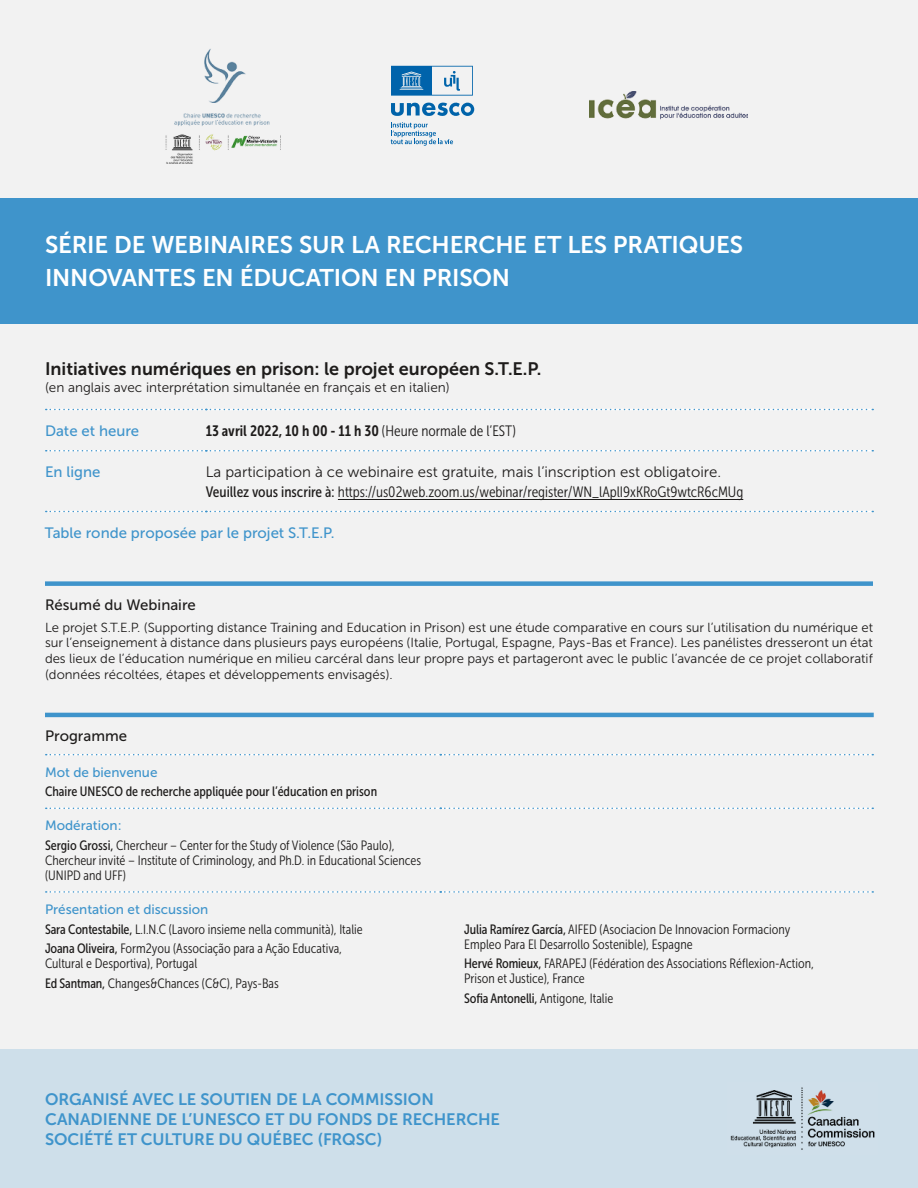
<style>
.page{position:relative;width:918px;height:1188px;background:#f2f2f2}
.page>*{position:absolute;margin:0;border:0;box-sizing:border-box;transform-origin:0 0}
.t1{font:24px/33px "Museo Sans 700";letter-spacing:-.01em;color:#fff}
.t2{font:18px "Museo Sans 700";color:#1e1c1b}
.t3{font:16.5px/19.8px "Museo Sans 700";letter-spacing:-.005em;color:#3f94cb}
.t4{font:15px "Museo Sans Cond 300";color:#1e1c1b}
.t5{font:15px "Museo Sans 300";color:#1e1c1b}
.t6{font:15px "Museo Sans 500";color:#3f94cb}
.t7{font:15px "Museo Sans Cond 700";color:#1e1c1b}
.t8{font:15px "Museo Sans 500";color:#1e1c1b}
.t9{font:13.5px/15px "Museo Sans Cond 300";color:#1e1c1b}
.t10{font:13.5px "Museo Sans Cond 500";color:#1e1c1b}
.t11{font:13.5px "Museo Sans 300";color:#1e1c1b}
.t12{font:13.5px "Museo Sans 500";color:#3f94cb}
.t13{font:13.2px/15.8px "Museo Sans 300";color:#1e1c1b;text-align:justify}
.s1{font-family:"Museo Sans Cond 300"}
.s2{font-family:"Museo Sans Cond 500"}
</style>
<div class="page">
<svg style="left:46px;top:409px;width:827px;height:1px"></svg>
<svg style="left:46px;top:450px;width:827px;height:2px"></svg>
<svg style="left:46px;top:511px;width:827px;height:1px"></svg>
<hr style="left:338px;top:499px;width:405px;height:1px;background:#1e1c1b">
<div style="left:0;top:1050px;width:918px;height:138px;background:#cedfea"></div>
<img style="left:730px;top:1087px;width:145px;height:63px">
<div style="left:45px;top:581px;width:828px;height:5px;background:#3f94cb"></div>
<img style="left:590px;top:91px;width:158px;height:29px">
<img style="left:165px;top:48px;width:116px;height:115px">
<svg style="left:391px;top:102px;width:83px;height:44px"></svg>
<svg style="left:391px;top:66px;width:82px;height:30px"></svg>
<svg style="left:46px;top:808px;width:827px;height:1px"></svg>
<svg style="left:46px;top:891px;width:827px;height:2px"></svg>
<svg style="left:46px;top:754px;width:827px;height:1px"></svg>
<hr style="left:45px;top:713px;width:829px;height:4px;background:#3f94cb">
<div style="left:0;top:198px;width:918px;height:125px;background:#3f94cb"></div>
<h1 class="t1" style="left:45px;top:228px;width:700px">SÉRIE DE WEBINAIRES SUR LA RECHERCHE ET LES PRATIQUES<br>INNOVANTES EN ÉDUCATION EN PRISON</h1>
<h2 class="t2" style="left:45px;top:359px;width:498px">Initiatives numériques en prison : le projet européen S.T.E.P.</h2>
<p class="t11" style="left:45px;top:380px;width:406px">(en anglais avec interprétation simultanée en français et en italien)</p>
<p class="t6" style="left:45px;top:422px;width:96px">Date et heure</p>
<p class="t7" style="left:206px;top:422px;width:312px">13 avril 2022, 10 h 00 - 11 h 30 <span class="s1">( Heure normale de l’EST )</span></p>
<p class="t6" style="left:45px;top:464px;width:57px">En ligne</p>
<p class="t5" style="left:206px;top:464px;width:517px">La participation à ce webinaire est gratuite, mais l’inscription est obligatoire.</p>
<p class="t4" style="left:206px;top:483px;width:539px"><span class="s2">Veuillez vous inscrire à :</span> https://us02web.zoom.us/webinar/register/WN_lAplI9xKRoGt9wtcR6cMUg</p>
<p class="t6" style="left:45px;top:524px;width:291px">Table ronde proposée par le projet S.T.E.P.</p>
<p class="t8" style="left:45px;top:597px;width:152px">Résumé du Webinaire</p>
<p class="t13" style="left:45px;top:619px;width:830px">Le projet S.T.E.P. ( Supporting distance Training and Education in Prison ) est une étude comparative en cours sur l’utilisation du numérique et sur l’enseignement à distance dans plusieurs pays européens ( Italie, Portugal, Espagne, Pays-Bas et France ). Les panélistes dresseront un état des lieux de l’éducation numérique en milieu carcéral dans leur propre pays et partageront avec le public l’avancée de ce projet collaboratif ( données récoltées, étapes et développements envisagés ).</p>
<p class="t8" style="left:45px;top:728px;width:84px">Programme</p>
<p class="t12" style="left:45px;top:765px;width:114px">Mot de bienvenue</p>
<p class="t10" style="left:45px;top:784px;width:334px">Chaire UNESCO de recherche appliquée pour l’éducation en prison</p>
<p class="t12" style="left:45px;top:818px;width:78px">Modération :</p>
<p class="t9" style="left:45px;top:838px;width:378px"><span class="s2">Sergio Grossi,</span> Chercheur – Center for the Study of Violence ( São Paulo ),<br>Chercheur invité – Institute of Criminology, and Ph.D. in Educational Sciences ( UNIPD and UFF )</p>
<p class="t12" style="left:45px;top:902px;width:165px">Présentation et discussion</p>
<p class="t9" style="left:45px;top:919px;width:319px;line-height:19.5px"><span class="s2">Sara Contestabile,</span> L.I.N.C ( Lavoro insieme nella communità ), Italie<br><span class="s2">Joana Oliveira,</span> Form2you ( Associação para a Ação Educativa,</p>
<p class="t9" style="left:45px;top:954px;width:235px;line-height:19.5px">Cultural e Desportiva ), Portugal<br><span class="s2">Ed Santman,</span> Changes&amp;Chances ( C&amp;C ), Pays-Bas</p>
<p class="t9" style="left:464px;top:922px;width:328px"><span class="s2">Julia Ramírez García,</span> AIFED ( Asociacion De Innovacion Formaciony<br>Empleo Para El Desarrollo Sostenible ), Espagne</p>
<p class="t9" style="left:464px;top:956px;width:351px"><span class="s2">Hervé Romieux,</span> FARAPEJ ( Fédération des Associations Réflexion-Action,<br>Prison et Justice ), France</p>
<p class="t10" style="left:464px;top:990px;width:151px">Sofia Antonelli, <span class="s1">Antigone, Italie</span></p>
<p class="t3" style="left:45px;top:1090px;width:457px">ORGANISÉ AVEC LE SOUTIEN DE LA COMMISSION<br>CANADIENNE DE L’UNESCO ET DU FONDS DE RECHERCHE<br>SOCIÉTÉ ET CULTURE DU QUÉBEC ( FRQSC )</p>
</div>
